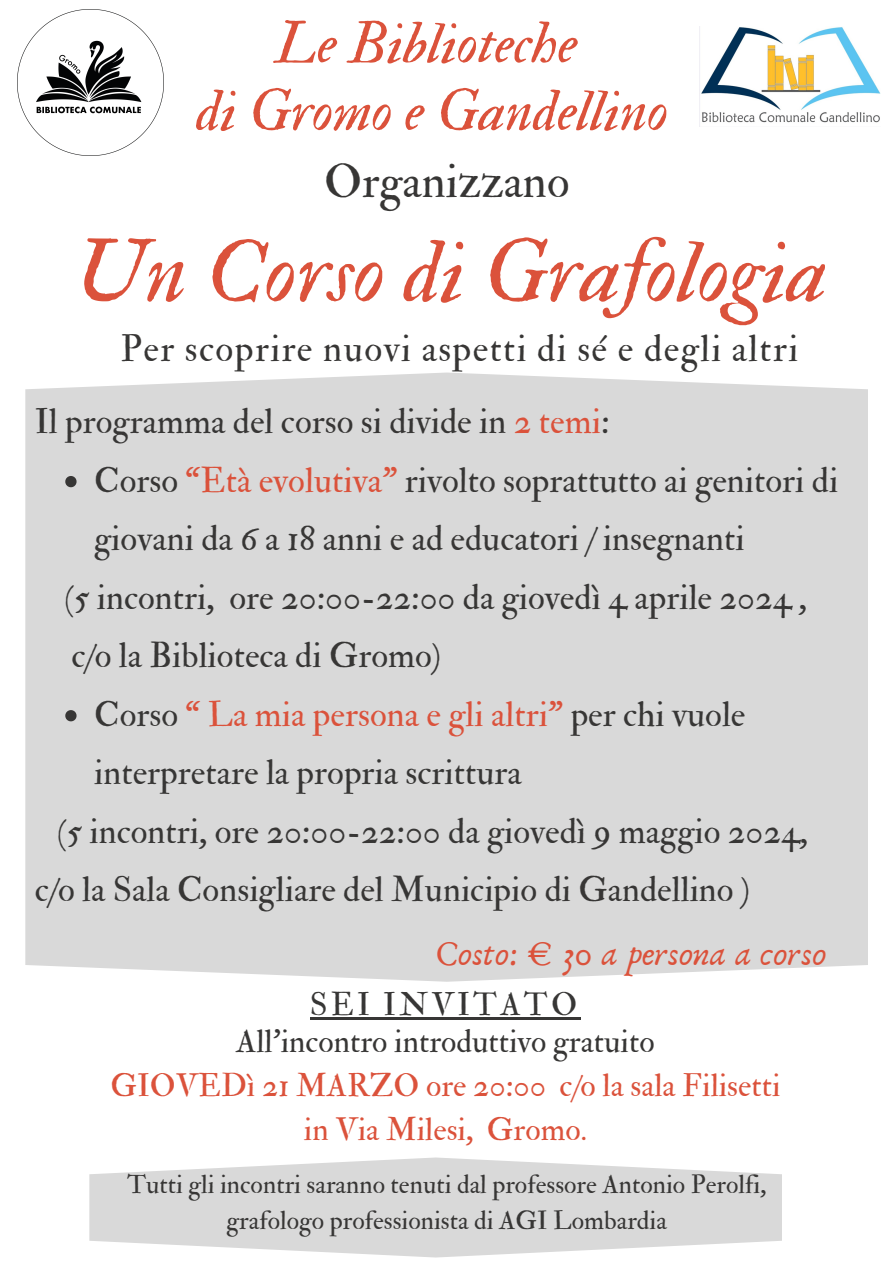
<style>
.page{position:relative;width:894px;height:1264px;background:#fff}
.page>*{position:absolute;margin:0;border:0;box-sizing:border-box;transform-origin:0 0}
.t1{font:88.05px "IM FELL Double Pica Italic";color:#db523b}
.t2{font:58.05px/67.5px "IM FELL Double Pica Italic";color:#db523b;text-align:center}
.t3{font:46.8px "IM FELL Double Pica Roman";color:#373635}
.t4{font:37.2px "IM FELL Double Pica Roman";letter-spacing:.04em;color:#373635}
.t5{font:36px "Anaktoria";color:#db523b}
.t6{font:34.8px/58.5px "IM FELL Double Pica Roman";color:#373635}
.t7{font:32.1px "IM FELL Double Pica Roman";letter-spacing:.1em;color:#373635}
.t8{font:31.8px/43.8px "IM FELL Double Pica Roman";color:#db523b;text-align:center}
.t9{font:25.8px "IM FELL Double Pica Roman";color:#373635}
.s1{color:#db523b}
.s2{color:#373635}
</style>
<div class="page">
<div style="left:25px;top:372px;width:842px;height:609px;background:#d9d9d9"></div>
<svg style="left:65px;top:476px;width:11px;height:11px"></svg>
<svg style="left:65px;top:710px;width:11px;height:11px"></svg>
<img style="left:17px;top:9px;width:146px;height:146px">
<svg style="left:89px;top:1157px;width:692px;height:100px;fill:#d9d9d9"></svg>
<img style="left:699px;top:26px;width:181px;height:100px">
<hr style="left:309px;top:1017px;width:271px;height:2px;background:#373635">
<p class="t2" style="left:196px;top:10px;width:473px">Le Biblioteche<br>di Gromo e Gandellino</p>
<p class="t3" style="left:324px;top:153px;width:247px">Organizzano</p>
<h6 class="t1" style="left:73px;top:218px;width:755px">Un Corso di Grafologia</h6>
<h4 class="t4" style="left:120px;top:326px;width:679px">Per scoprire nuovi aspetti di sé e degli altri</h4>
<p class="t6" style="left:35px;top:393px;width:576px">Il programma del corso si divide in <span class="s1">2 temi</span>:</p>
<h2 class="t6" style="left:94px;top:451px;width:745px">Corso <span class="s1">“Età evolutiva”</span> rivolto soprattutto ai genitori di giovani da 6 a 18 anni e ad educatori / insegnanti</h2>
<p class="t6" style="left:64px;top:568px;width:744px">(5 incontri, ore 20:00-22:00 da giovedì 4 aprile 2024 , c/o la Biblioteca di Gromo)</p>
<h3 class="t6" style="left:94px;top:685px;width:652px">Corso <span class="s1">“ La mia persona e gli altri”</span> per chi vuole interpretare la propria scrittura</h3>
<h1 class="t6" style="left:35px;top:802px;width:774px;text-indent:22px">(5 incontri, ore 20:00-22:00 da giovedì 9 maggio 2024, c/o la Sala Consigliare del Municipio di Gandellino )</h1>
<p class="t5" style="left:435px;top:931px;width:392px">Costo: € 30 a persona a corso</p>
<h4 class="t7" style="left:309px;top:984px;width:269px">SEI INVITATO</h4>
<p class="t8" style="left:110px;top:1020px;width:671px"><span class="s2">All’incontro introduttivo gratuito<br></span>GIOVEDì 21 MARZO ore 20:00 c/o la sala Filisetti in Via Milesi, Gromo.</p>
<h4 class="t9" style="left:127px;top:1169px;width:640px">Tutti gli incontri saranno tenuti dal professore Antonio Perolfi,</h4>
<h5 class="t9" style="left:226px;top:1205px;width:442px">grafologo professionista di AGI Lombardia</h5>
</div>
